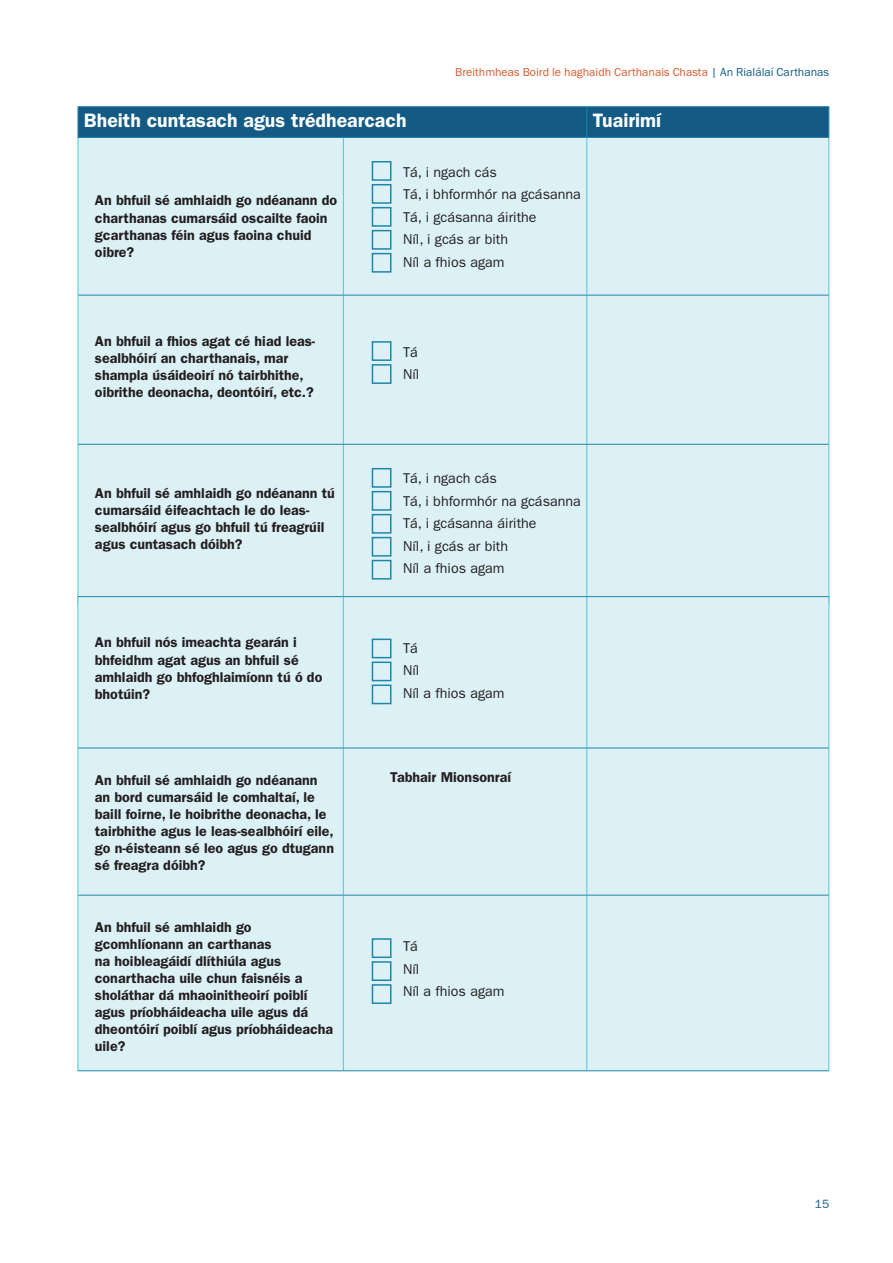
<style>
.page{position:relative;width:893px;height:1263px;background:#fff}
.page>*{position:absolute;margin:0;border:0;box-sizing:border-box;transform-origin:0 0}
.t1{font:600 19.5px "Franklin Gothic";color:#fff}
.t2{font:600 14.25px/17.1px "Franklin Gothic";color:#231f20}
.t3{font:14.25px/22.5px "Franklin Gothic";color:#231f20}
.t4{font:12px "Franklin Gothic URW Boo";color:#da5b2f}
.t5{font:12px "Franklin Gothic";color:#135b84}
.s1{color:#135c86}
</style>
<div class="page">
<div style="left:79px;top:107px;width:749px;height:30px;background:#135b84"></div>
<div style="left:79px;top:138px;width:750px;height:458px;background:#dcf1f6"></div>
<hr style="left:78px;top:138px;width:1px;height:157px;background:#4fc6db">
<hr style="left:343px;top:138px;width:1px;height:157px;background:#4fc6db">
<hr style="left:586px;top:138px;width:1px;height:157px;background:#4fc6db">
<hr style="left:829px;top:138px;width:1px;height:157px;background:#4fc6db">
<hr style="left:78px;top:295px;width:1px;height:149px;background:#4fc6db">
<hr style="left:343px;top:295px;width:1px;height:149px;background:#4fc6db">
<hr style="left:586px;top:295px;width:1px;height:149px;background:#4fc6db">
<hr style="left:829px;top:295px;width:1px;height:149px;background:#4fc6db">
<hr style="left:78px;top:444px;width:1px;height:158px;background:#4fc6db">
<hr style="left:343px;top:445px;width:1px;height:157px;background:#4fc6db">
<hr style="left:586px;top:445px;width:1px;height:157px;background:#4fc6db">
<hr style="left:829px;top:444px;width:1px;height:158px;background:#4fc6db">
<hr style="left:78px;top:106px;width:265px;height:1px;background:#2086a8">
<hr style="left:343px;top:106px;width:244px;height:1px;background:#2086a8">
<hr style="left:587px;top:106px;width:242px;height:1px;background:#2086a8">
<hr style="left:78px;top:107px;width:1px;height:30px;background:#2086a8">
<hr style="left:586px;top:107px;width:1px;height:30px;background:#2086a8">
<hr style="left:828px;top:107px;width:1px;height:30px;background:#2086a8">
<hr style="left:78px;top:137px;width:265px;height:1px;background:#2086a8">
<hr style="left:343px;top:137px;width:244px;height:1px;background:#2086a8">
<hr style="left:587px;top:137px;width:242px;height:1px;background:#2086a8">
<hr style="left:78px;top:295px;width:265px;height:1px;background:#2086a8">
<hr style="left:343px;top:295px;width:244px;height:1px;background:#2086a8">
<hr style="left:587px;top:295px;width:242px;height:1px;background:#2086a8">
<hr style="left:78px;top:444px;width:265px;height:1px;background:#2086a8">
<hr style="left:343px;top:444px;width:244px;height:1px;background:#2086a8">
<hr style="left:587px;top:444px;width:242px;height:1px;background:#2086a8">
<div style="left:372px;top:161px;width:19px;height:20px;border:2px solid #2086a8"></div>
<div style="left:372px;top:468px;width:19px;height:20px;border:2px solid #2086a8"></div>
<div style="left:372px;top:184px;width:19px;height:20px;border:2px solid #2086a8"></div>
<div style="left:372px;top:341px;width:19px;height:20px;border:2px solid #2086a8"></div>
<div style="left:372px;top:491px;width:19px;height:20px;border:2px solid #2086a8"></div>
<div style="left:372px;top:207px;width:19px;height:20px;border:2px solid #2086a8"></div>
<div style="left:372px;top:364px;width:19px;height:20px;border:2px solid #2086a8"></div>
<div style="left:372px;top:514px;width:19px;height:20px;border:2px solid #2086a8"></div>
<div style="left:372px;top:230px;width:19px;height:20px;border:2px solid #2086a8"></div>
<div style="left:372px;top:537px;width:19px;height:20px;border:2px solid #2086a8"></div>
<div style="left:372px;top:253px;width:19px;height:20px;border:2px solid #2086a8"></div>
<div style="left:372px;top:560px;width:19px;height:20px;border:2px solid #2086a8"></div>
<div style="left:79px;top:597px;width:750px;height:473px;background:#dcf1f6"></div>
<hr style="left:78px;top:597px;width:1px;height:151px;background:#4fc6db">
<hr style="left:343px;top:597px;width:1px;height:151px;background:#4fc6db">
<hr style="left:586px;top:597px;width:1px;height:151px;background:#4fc6db">
<hr style="left:829px;top:597px;width:1px;height:151px;background:#4fc6db">
<hr style="left:78px;top:748px;width:1px;height:147px;background:#4fc6db">
<hr style="left:343px;top:748px;width:1px;height:147px;background:#4fc6db">
<hr style="left:586px;top:748px;width:1px;height:147px;background:#4fc6db">
<hr style="left:829px;top:748px;width:1px;height:147px;background:#4fc6db">
<hr style="left:78px;top:895px;width:1px;height:175px;background:#4fc6db">
<hr style="left:343px;top:895px;width:1px;height:175px;background:#4fc6db">
<hr style="left:586px;top:895px;width:1px;height:175px;background:#4fc6db">
<hr style="left:829px;top:895px;width:1px;height:175px;background:#4fc6db">
<hr style="left:78px;top:596px;width:265px;height:1px;background:#2086a8">
<hr style="left:343px;top:596px;width:244px;height:1px;background:#2086a8">
<hr style="left:587px;top:596px;width:242px;height:1px;background:#2086a8">
<hr style="left:78px;top:748px;width:265px;height:1px;background:#2086a8">
<hr style="left:343px;top:748px;width:244px;height:1px;background:#2086a8">
<hr style="left:587px;top:748px;width:242px;height:1px;background:#2086a8">
<hr style="left:78px;top:895px;width:265px;height:1px;background:#2086a8">
<hr style="left:343px;top:895px;width:244px;height:1px;background:#2086a8">
<hr style="left:587px;top:895px;width:242px;height:1px;background:#2086a8">
<hr style="left:78px;top:1070px;width:265px;height:1px;background:#2086a8">
<hr style="left:343px;top:1070px;width:244px;height:1px;background:#2086a8">
<hr style="left:587px;top:1070px;width:242px;height:1px;background:#2086a8">
<div style="left:372px;top:639px;width:19px;height:19px;border:2px solid #2086a8"></div>
<div style="left:372px;top:661px;width:19px;height:20px;border:2px solid #2086a8"></div>
<div style="left:372px;top:684px;width:19px;height:20px;border:2px solid #2086a8"></div>
<div style="left:372px;top:938px;width:19px;height:20px;border:2px solid #2086a8"></div>
<div style="left:372px;top:961px;width:19px;height:20px;border:2px solid #2086a8"></div>
<div style="left:372px;top:984px;width:19px;height:20px;border:2px solid #2086a8"></div>
<p class="t4" style="left:455px;top:65px;width:375px">Breithmheas Boird le haghaidh Carthanais Chasta <span class="s1">| An Rialálaí Carthanas</span></p>
<h1 class="t1" style="left:84px;top:109px;width:324px">Bheith cuntasach agus trédhearcach</h1>
<h1 class="t1" style="left:593px;top:109px;width:70px">Tuairimí</h1>
<p class="t2" style="left:95px;top:192px;width:244px">An bhfuil sé amhlaidh go ndéanann do charthanas cumarsáid oscailte faoin gcarthanas féin agus faoina chuid oibre?</p>
<p class="t3" style="left:403px;top:161px;width:179px">Tá, i ngach cás<br>Tá, i bhformhór na gcásanna<br>Tá, i gcásanna áirithe<br>Níl, i gcás ar bith<br>Níl a fhios agam</p>
<p class="t2" style="left:95px;top:333px;width:222px">An bhfuil a fhios agat cé hiad leas&shy;sealbhóirí an charthanais, mar shampla úsáideoirí nó tairbhithe, oibrithe deonacha, deontóirí, etc.?</p>
<p class="t3" style="left:403px;top:341px;width:18px">Tá<br>Níl</p>
<p class="t2" style="left:95px;top:484px;width:241px">An bhfuil sé amhlaidh go ndéanann tú cumarsáid éifeachtach le do leas&shy;sealbhóirí agus go bhfuil tú freagrúil agus cuntasach dóibh?</p>
<p class="t3" style="left:403px;top:467px;width:179px">Tá, i ngach cás<br>Tá, i bhformhór na gcásanna<br>Tá, i gcásanna áirithe<br>Níl, i gcás ar bith<br>Níl a fhios agam</p>
<p class="t2" style="left:95px;top:634px;width:229px">An bhfuil nós imeachta gearán i bhfeidhm agat agus an bhfuil sé amhlaidh go bhfoghlaimíonn tú ó do bhotúin?</p>
<p class="t3" style="left:403px;top:637px;width:103px">Tá<br>Níl<br>Níl a fhios agam</p>
<p class="t2" style="left:95px;top:771px;width:241px">An bhfuil sé amhlaidh go ndéanann an bord cumarsáid le comhaltaí, le baill foirne, le hoibrithe deonacha, le tairbhithe agus le leas-sealbhóirí eile, go n-éisteann sé leo agus go dtugann sé freagra dóibh?</p>
<p class="t2" style="left:390px;top:768px;width:122px">Tabhair Mionsonraí</p>
<p class="t2" style="left:95px;top:918px;width:240px">An bhfuil sé amhlaidh go gcomhlíonann an carthanas<br>na hoibleagáidí dlíthiúla agus conarthacha uile chun faisnéis a sholáthar dá mhaoinitheoirí poiblí agus príobháideacha uile agus dá dheontóirí poiblí agus príobháideacha uile?</p>
<p class="t3" style="left:403px;top:935px;width:103px">Tá<br>Níl<br>Níl a fhios agam</p>
<p class="t5" style="left:815px;top:1197px;width:16px">15</p>
</div>
